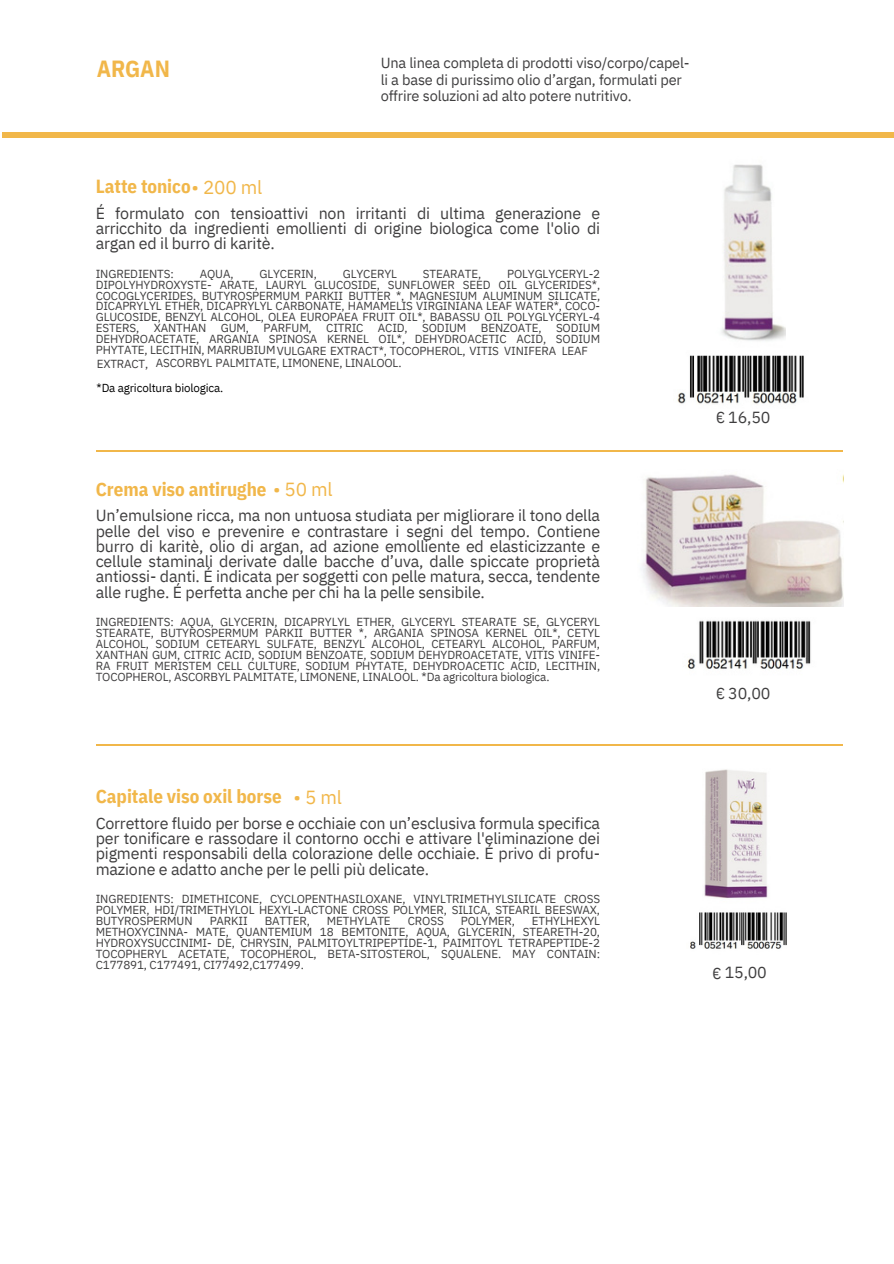
<style>
.page{position:relative;width:894px;height:1264px;background:#fff}
.page>*{position:absolute;margin:0;border:0;box-sizing:border-box;transform-origin:0 0}
.t1{font:700 23.4px "IBM Plex Sans Cond";color:#f1b74a}
.t2{font:700 18.9px "IBM Plex Sans Cond";color:#f1b74a}
.t3{font:18.9px "IBM Plex Sans";color:#f1b74a}
.t4{font:16.05px/15.3px "IBM Plex Sans";letter-spacing:-.01em;color:#3f3e3f;text-align:justify}
.t5{font:14.55px/16.4px "IBM Plex Sans";letter-spacing:-.01em;color:#3f3e3f}
.t6{font:11.7px/10.9px "IBM Plex Sans";letter-spacing:-.01em;color:#3f3e3f;text-align:justify}
.t7{font:11.55px "IBM Plex Sans";letter-spacing:-.01em;color:#000}
.s1{font-family:"IBM Plex Sans";font-weight:400}
.s2{font-family:"IBM Plex Sans Cond"}
</style>
<div class="page">
<div style="left:3px;top:132px;width:890px;height:6px;background:#f1b74a"></div>
<hr style="left:97px;top:450px;width:746px;height:1px;background:#f1b74a">
<hr style="left:97px;top:744px;width:746px;height:2px;background:#f1b74a">
<img style="left:721px;top:164px;width:64px;height:177px">
<img style="left:677px;top:355px;width:127px;height:49px">
<img style="left:641px;top:474px;width:202px;height:132px">
<img style="left:687px;top:620px;width:124px;height:49px">
<img style="left:704px;top:769px;width:64px;height:129px">
<img style="left:690px;top:912px;width:97px;height:37px">
<h5 class="t1" style="left:97px;top:53px;width:75px">ARGAN</h5>
<h5 class="t5" style="left:380px;top:55px;width:310px">Una linea completa di prodotti viso/corpo/capel&shy;li a base di purissimo olio d’argan, formulati per offrire soluzioni ad alto potere nutritivo.</h5>
<h5 class="t2" style="left:96px;top:174px;width:168px">Latte tonico<span class="s1">• 200 ml</span></h5>
<p class="t4" style="left:96px;top:205px;width:506px">É formulato con tensioattivi non irritanti di ultima generazione e arricchito da ingredienti emollienti di origine biologica come l'olio di argan ed il burro di karitè.</p>
<h4 class="t6" style="left:96px;top:268px;width:80px">INGREDIENTS:</h4>
<h4 class="t6" style="left:200px;top:268px;width:35px">AQUA,</h4>
<h4 class="t6" style="left:259px;top:268px;width:59px">GLYCERIN,</h4>
<h4 class="t6" style="left:343px;top:268px;width:56px">GLYCERYL</h4>
<h4 class="t6" style="left:423px;top:268px;width:60px">STEARATE,</h4>
<h4 class="t6" style="left:96px;top:268px;width:506px;text-indent:411px">POLYGLYCERYL-2<br>DIPOLYHYDROXYSTE- ARATE, LAURYL GLUCOSIDE, SUNFLOWER SEED OIL GLYCERIDES*, COCOGLYCERIDES, BUTYROSPERMUM PARKII BUTTER *, MAGNESIUM ALUMINUM SILICATE, DICAPRYLYL ETHER, DICAPRYLYL CARBONATE, HAMAMELIS VIRGINIANA LEAF WATER*, COCO-GLUCOSIDE, BENZYL ALCOHOL, OLEA EUROPAEA FRUIT OIL*, BABASSU OIL POLYGLYCERYL-4<br>ESTERS, XANTHAN GUM, PARFUM, CITRIC ACID, SODIUM BENZOATE, SODIUM DEHYDROACETATE, ARGANIA SPINOSA KERNEL OIL*, DEHYDROACETIC ACID, SODIUM PHYTATE, LECITHIN, MARRUBIUMVULGARE EXTRACT*, TOCOPHEROL, VITIS</h4>
<h4 class="t6" style="left:504px;top:345px;width:53px">VINIFERA</h4>
<p class="t6" style="left:561px;top:345px;width:28px">LEAF</p>
<h2 class="t6" style="left:97px;top:358px;width:53px">EXTRACT,</h2>
<h3 class="t6" style="left:156px;top:357px;width:247px">ASCORBYL PALMITATE, LIMONENE, LINALOOL.</h3>
<p class="t7" style="left:97px;top:380px;width:128px">*Da agricoltura biologica.</p>
<h5 class="t2" style="left:96px;top:476px;width:238px">Crema viso antirughe <span class="s1">• 50 ml</span></h5>
<h5 class="t4" style="left:96px;top:507px;width:506px">Un’emulsione ricca, ma non untuosa studiata per migliorare il tono della pelle del viso e prevenire e contrastare i segni del tempo. Contiene burro di karitè, olio di argan, ad azione emolliente ed elasticizzante e cellule staminali derivate dalle bacche d’uva, dalle spiccate proprietà antiossi- danti. É indicata per soggetti con pelle matura, secca, tendente alle rughe. É perfetta anche per chi ha la pelle sensibile.</h5>
<h5 class="t6" style="left:96px;top:616px;width:506px">INGREDIENTS: AQUA, GLYCERIN, DICAPRYLYL ETHER, GLYCERYL STEARATE SE, GLYCERYL STEARATE, BUTYROSPERMUM PARKII BUTTER *, ARGANIA SPINOSA KERNEL OIL*, CETYL ALCOHOL, SODIUM CETEARYL SULFATE, BENZYL ALCOHOL, CETEARYL ALCOHOL, PARFUM, XANTHAN GUM, CITRIC ACID, SODIUM BENZOATE, SODIUM DEHYDROACETATE, VITIS VINIFE-RA FRUIT MERISTEM CELL CULTURE, SODIUM PHYTATE, DEHYDROACETIC ACID, LECITHIN, TOCOPHEROL, ASCORBYL PALMITATE, LIMONENE, LINALOOL. *Da agricoltura biologica.</h5>
<p class="t4" style="left:716px;top:409px;width:56px"><span class="s2">€</span> 16,50</p>
<h2 class="t4" style="left:716px;top:685px;width:56px"><span class="s2">€</span> 30,00</h2>
<h5 class="t2" style="left:96px;top:784px;width:187px">Capitale viso oxil borse</h5>
<h5 class="t3" style="left:293px;top:784px;width:50px">•5ml</h5>
<p class="t4" style="left:96px;top:814px;width:506px">Correttore fluido per borse e occhiaie con un’esclusiva formula specifica per tonificare e rassodare il contorno occhi e attivare l'eliminazione dei pigmenti responsabili della colorazione delle occhiaie. É privo di profu&shy;mazione e adatto anche per le pelli più delicate.</p>
<p class="t6" style="left:96px;top:893px;width:505px">INGREDIENTS: DIMETHICONE, CYCLOPENTHASILOXANE, VINYLTRIMETHYLSILICATE CROSS POLYMER, HDI/TRIMETHYLOL HEXYL-LACTONE CROSS POLYMER, SILICA, STEARIL BEESWAX, BUTYROSPERMUN</p>
<p class="t6" style="left:210px;top:915px;width:40px">PARKII</p>
<p class="t6" style="left:265px;top:915px;width:47px">BATTER,</p>
<p class="t6" style="left:327px;top:915px;width:65px">METHYLATE</p>
<p class="t6" style="left:407px;top:915px;width:37px">CROSS</p>
<p class="t6" style="left:460px;top:915px;width:55px">POLYMER,</p>
<p class="t6" style="left:96px;top:915px;width:505px;text-indent:436px">ETHYLHEXYL METHOXYCINNA- MATE, QUANTEMIUM 18 BEMTONITE, AQUA, GLYCERIN, STEARETH-20, HYDROXYSUCCINIMI- DE, CHRYSIN, PALMITOYLTRIPEPTIDE-1, PAIMITOYL TETRAPEPTIDE-2<br>TOCOPHERYL ACETATE, TOCOPHEROL, BETA-SITOSTEROL, SQUALENE. MAY CONTAIN:<br>C177891, C177491, CI77492,C177499.</p>
<h3 class="t4" style="left:712px;top:964px;width:56px"><span class="s2">€</span> 15,00</h3>
</div>
